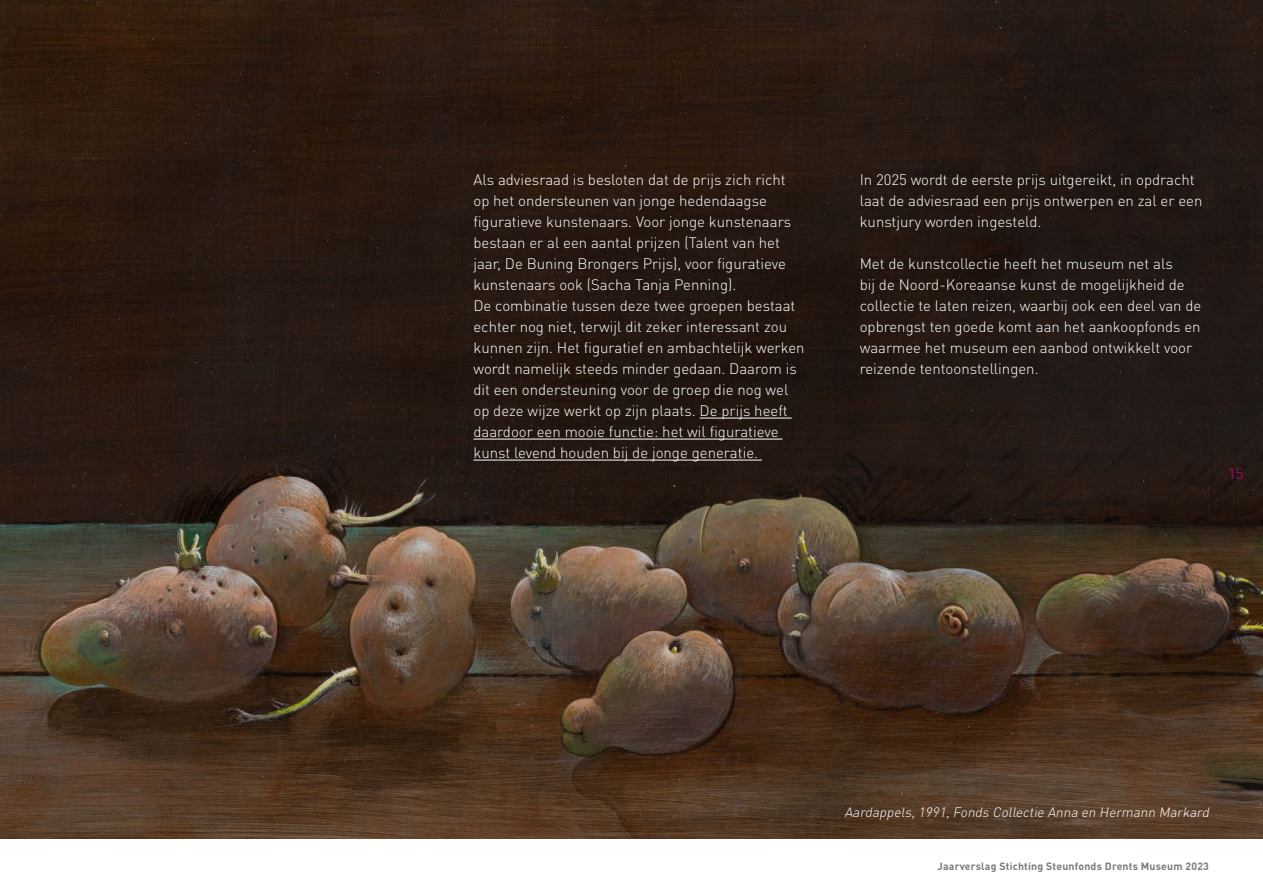
<style>
.page{position:relative;width:1263px;height:893px;background:#fff}
.page>*{position:absolute;margin:0;border:0;box-sizing:border-box;transform-origin:0 0}
.t1{font:300 15px/21px "DINOT";color:#fff}
.t2{font:300 15px "DINOT";color:#c7027f}
.t3{font:italic 300 13.5px "DINOT";color:#fff}
.t4{font:700 10.5px "DINOT";letter-spacing:.02em;color:#7b7a7a}
</style>
<div class="page">
<img style="left:0;top:0;width:1263px;height:839px">
<hr style="left:700px;top:418px;width:92px;height:1px;background:#fff">
<hr style="left:473px;top:439px;width:309px;height:1px;background:#fff">
<hr style="left:473px;top:460px;width:289px;height:1px;background:#fff">
<p class="t1" style="left:473px;top:168px;width:333px">Als adviesraad is besloten dat de prijs zich richt op het ondersteunen van jonge hedendaagse figuratieve kunstenaars. Voor jonge kunstenaars bestaan er al een aantal prijzen (Talent van het jaar, De Buning Brongers Prijs), voor figuratieve kunstenaars ook (Sacha Tanja Penning).<br>De combinatie tussen deze twee groepen bestaat echter nog niet, terwijl dit zeker interessant zou kunnen zijn. Het figuratief en ambachtelijk werken wordt namelijk steeds minder gedaan. Daarom is dit een ondersteuning voor de groep die nog wel op deze wijze werkt op zijn plaats. De prijs heeft daardoor een mooie functie: het wil figuratieve kunst levend houden bij de jonge generatie.</p>
<p class="t1" style="left:860px;top:168px;width:344px">In 2025 wordt de eerste prijs uitgereikt, in opdracht laat de adviesraad een prijs ontwerpen en zal er een kunstjury worden ingesteld.</p>
<p class="t1" style="left:860px;top:252px;width:343px">Met de kunstcollectie heeft het museum net als<br>bij de Noord-Koreaanse kunst de mogelijkheid de collectie te laten reizen, waarbij ook een deel van de opbrengst ten goede komt aan het aankoopfonds en waarmee het museum een aanbod ontwikkelt voor reizende tentoonstellingen.</p>
<p class="t2" style="left:1228px;top:463px;width:17px">15</p>
<p class="t3" style="left:844px;top:803px;width:369px">Aardappels,1991,Fonds Collectie Anna en Hermann Markard</p>
<p class="t4" style="left:937px;top:859px;width:273px">Jaarverslag Stichting Steunfonds Drents Museum 2023</p>
</div>
